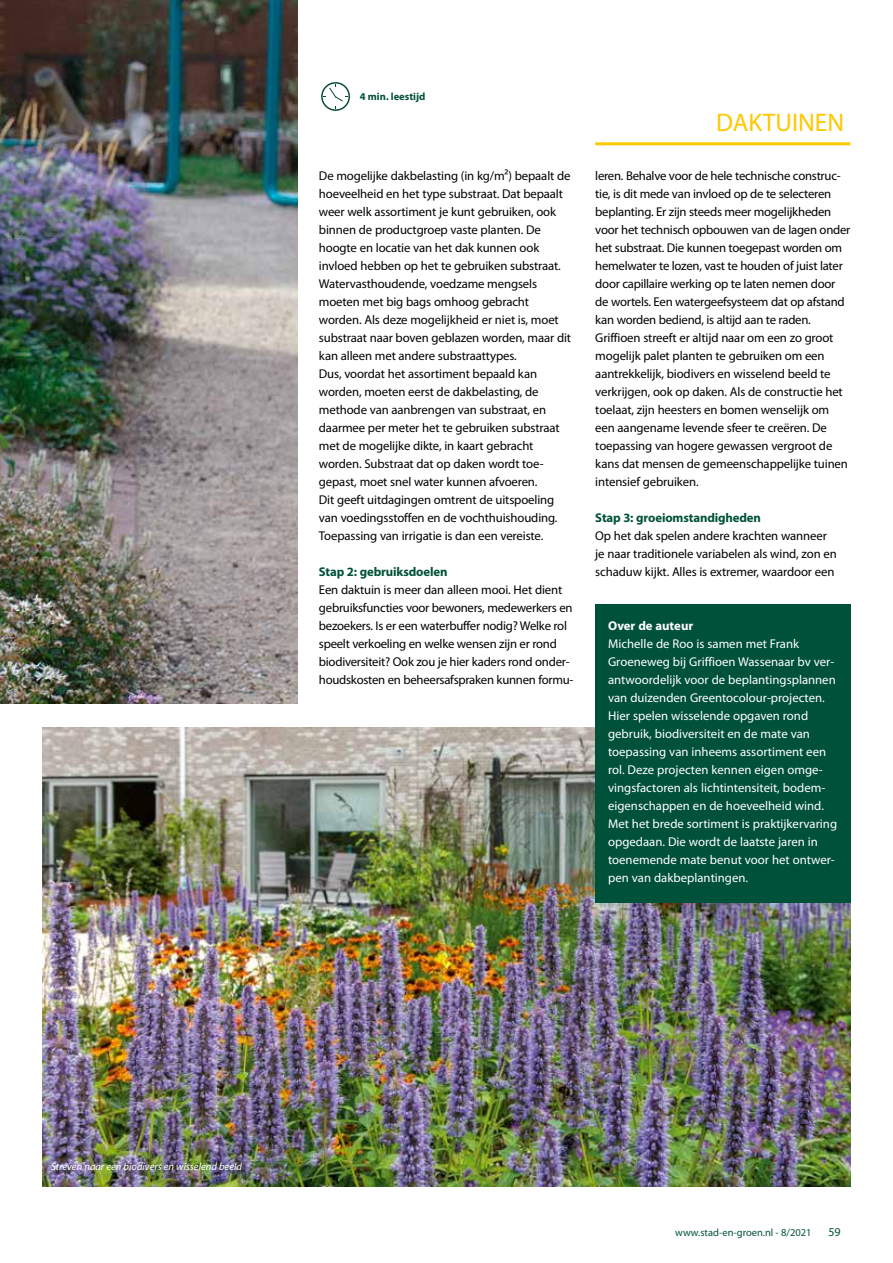
<style>
.page{position:relative;width:893px;height:1263px;background:#fff}
.page>*{position:absolute;margin:0;border:0;box-sizing:border-box;transform-origin:0 0}
.t1{font:25.5px "Myriad Pro";color:#fec800}
.t2{font:12.75px/18px "Myriad Pro";letter-spacing:-.01em;color:#000}
.t3{font:12.75px/18px "Myriad Pro";color:#fff}
.t4{font:700 12.75px "Myriad Pro";letter-spacing:-.01em;color:#005139}
.t5{font:700 12.75px "Myriad Pro";color:#fff}
.t6{font:12px "Myriad Pro";color:#005139}
.t7{font:italic 10.5px "Myriad Pro";color:#fff}
.t8{font:10.5px "Myriad Pro";color:#005139}
.t9{font:700 10.5px "Myriad Pro";color:#005139}
</style>
<div class="page">
<hr style="left:595px;top:142px;width:255px;height:3px;background:#fec800">
<img style="left:0;top:0;width:298px;height:703px">
<svg style="left:321px;top:82px;width:29px;height:29px"></svg>
<img style="left:43px;top:727px;width:808px;height:459px">
<div style="left:595px;top:604px;width:256px;height:299px;background:#005139"></div>
<p class="t9" style="left:360px;top:90px;width:67px">4 min. leestijd</p>
<p class="t2" style="left:319px;top:167px;width:254px">De mogelijke dakbelasting (in kg/m²) bepaalt de hoeveelheid en het type substraat. Dat bepaalt weer welk assortiment je kunt gebruiken, ook binnen de productgroep vaste planten. De hoogte en locatie van het dak kunnen ook invloed hebben op het te gebruiken substraat.<br>Watervasthoudende, voedzame mengsels moeten met big bags omhoog gebracht worden. Als deze mogelijkheid er niet is, moet substraat naar boven geblazen worden, maar dit kan alleen met andere substraattypes.<br>Dus, voordat het assortiment bepaald kan worden, moeten eerst de dakbelasting, de methode van aanbrengen van substraat, en daarmee per meter het te gebruiken substraat met de mogelijke dikte, in kaart gebracht worden. Substraat dat op daken wordt toe&shy;gepast, moet snel water kunnen afvoeren.<br>Dit geeft uitdagingen omtrent de uitspoeling van voedingsstoffen en de vochthuishouding.<br>Toepassing van irrigatie is dan een vereiste.</p>
<p class="t4" style="left:319px;top:563px;width:130px">Stap 2: gebruiksdoelen</p>
<p class="t2" style="left:319px;top:581px;width:256px">Een daktuin is meer dan alleen mooi. Het dient gebruiksfuncties voor bewoners, medewerkers en bezoekers. Is er een waterbuffer nodig? Welke rol speelt verkoeling en welke wensen zijn er rond biodiversiteit? Ook zou je hier kaders rond onder&shy;houdskosten en beheersafspraken kunnen formu-</p>
<h1 class="t1" style="left:716px;top:107px;width:129px">DAKTUINEN</h1>
<p class="t2" style="left:595px;top:167px;width:257px">leren. Behalve voor de hele technische construc&shy;tie, is dit mede van invloed op de te selecteren beplanting. Er zijn steeds meer mogelijkheden voor het technisch opbouwen van de lagen onder het substraat. Die kunnen toegepast worden om hemelwater te lozen, vast te houden of juist later door capillaire werking op te laten nemen door de wortels. Een watergeefsysteem dat op afstand kan worden bediend, is altijd aan te raden.<br>Griffioen streeft er altijd naar om een zo groot mogelijk palet planten te gebruiken om een aantrekkelijk, biodivers en wisselend beeld te verkrijgen, ook op daken. Als de constructie het toelaat, zijn heesters en bomen wenselijk om een aangename levende sfeer te creëren. De toepassing van hogere gewassen vergroot de kans dat mensen de gemeenschappelijke tuinen intensief gebruiken.</p>
<p class="t4" style="left:595px;top:510px;width:167px">Stap 3: groeiomstandigheden</p>
<p class="t2" style="left:595px;top:527px;width:243px">Op het dak spelen andere krachten wanneer je naar traditionele variabelen als wind, zon en schaduw kijkt. Alles is extremer, waardoor een</p>
<p class="t5" style="left:608px;top:617px;width:87px">Over de auteur</p>
<p class="t3" style="left:608px;top:635px;width:231px">Michelle de Roo is samen met Frank Groeneweg bij Griffioen Wassenaar bv ver&shy;antwoordelijk voor de beplantingsplannen van duizenden Greentocolour-projecten.<br>Hier spelen wisselende opgaven rond gebruik, biodiversiteit en de mate van toepassing van inheems assortiment een rol. Deze projecten kennen eigen omge&shy;vingsfactoren als lichtintensiteit, bodem&shy;eigenschappen en de hoeveelheid wind.<br>Met het brede sortiment is praktijkervaring opgedaan. Die wordt de laatste jaren in toenemende mate benut voor het ontwer&shy;pen van dakbeplantingen.</p>
<p class="t7" style="left:51px;top:1160px;width:192px">Streven naar een biodivers en wisselend beeld</p>
<p class="t8" style="left:675px;top:1226px;width:138px">www.stad-en-groen.nl - 8/2021</p>
<p class="t6" style="left:828px;top:1224px;width:14px">59</p>
</div>
